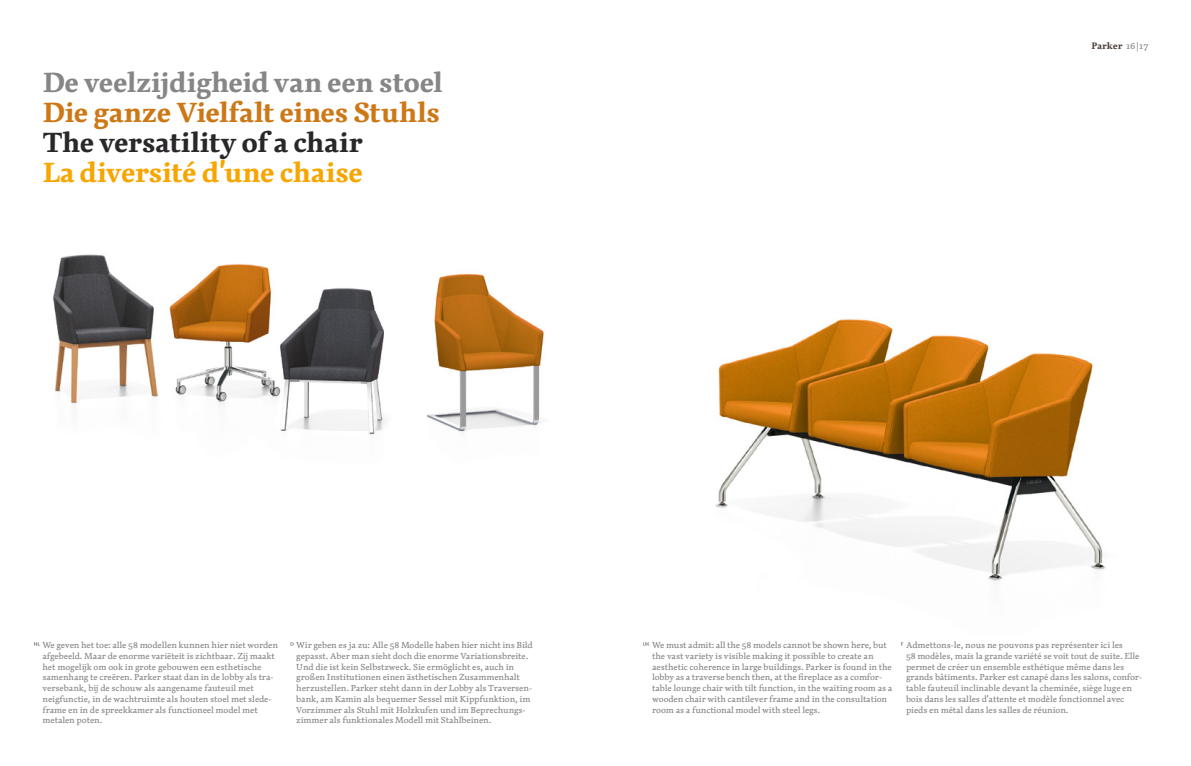
<style>
.page{position:relative;width:1191px;height:766px;background:#fff}
.page>*{position:absolute;margin:0;border:0;box-sizing:border-box;transform-origin:0 0}
.Head_1{font:700 27px/30px "Dederon DOT";letter-spacing:-.035em;color:#cd7817}
.Head_1-2{font:700 27px "Dederon DOT";letter-spacing:-.035em;color:#878686}
.Head_1-3{font:700 27px "Dederon DOT";letter-spacing:-.035em;color:#f7a600}
.Fliesstext{font:700 9px "Dederon DOT";letter-spacing:-.015em;color:#4b3f36}
.Fliesstext-2{font:500 8.5px/10.8px "Dederon DOT";letter-spacing:-.015em;color:#878686}
.s1{color:#292729}
.s2{font-weight:500;color:#878686}
</style>
<div class="page">
<svg style="left:34px;top:642px;width:5px;height:3px"></svg>
<svg style="left:643px;top:642px;width:6px;height:3px"></svg>
<img style="left:52px;top:254px;width:492px;height:181px">
<img style="left:715px;top:318px;width:391px;height:263px">
<p class="Head_1-2" style="left:43px;top:65px;width:402px">De veelzijdigheid van een stoel</p>
<p class="Head_1" style="left:43px;top:97px;width:399px">Die ganze Vielfalt eines Stuhls<br><span class="s1">The versatility of a chair</span></p>
<p class="Head_1-3" style="left:43px;top:155px;width:322px">La diversité d’une chaise</p>
<p class="Fliesstext" style="left:1091px;top:40px;width:59px">Parker <span class="s2">16|17</span></p>
<p class="Fliesstext-2" style="left:43px;top:639px;width:237px">We geven het toe: alle 58 modellen kunnen hier niet worden afgebeeld. Maar de enorme variëteit is zichtbaar. Zij maakt het mogelijk om ook in grote gebouwen een esthetische samenhang te creëren. Parker staat dan in de lobby als tra&shy;versebank, bij de schouw als aangename fauteuil met neigfunctie, in de wachtruimte als houten stoel met slede&shy;frame en in de spreekkamer als functioneel model met metalen poten.</p>
<p class="Fliesstext-2" style="left:296px;top:639px;width:238px">Wir geben es ja zu: Alle 58 Modelle haben hier nicht ins Bild gepasst. Aber man sieht doch die enorme Variationsbreite.<br>Und die ist kein Selbstzweck. Sie ermöglicht es, auch in großen Institutionen einen ästhetischen Zusammenhalt herzustellen. Parker steht dann in der Lobby als Traversen&shy;bank, am Kamin als bequemer Sessel mit Kippfunktion, im Vorzimmer als Stuhl mit Holzkufen und im Beprechungs&shy;zimmer als funktionales Modell mit Stahlbeinen.</p>
<p class="Fliesstext-2" style="left:652px;top:639px;width:242px">We must admit: all the 58 models cannot be shown here, but the vast variety is visible making it possible to create an aesthetic coherence in large buildings. Parker is found in the lobby as a traverse bench then, at the fireplace as a comfor&shy;table lounge chair with tilt function, in the waiting room as a wooden chair with cantilever frame and in the consultation room as a functional model with steel legs.</p>
<p class="Fliesstext-2" style="left:906px;top:639px;width:237px">Admettons-le, nous ne pouvons pas représenter ici les<br>58 modèles, mais la grande variété se voit tout de suite. Elle permet de créer un ensemble esthétique même dans les grands bâtiments. Parker est canapé dans les salons, confor&shy;table fauteuil inclinable devant la cheminée, siège luge en bois dans les salles d’attente et modèle fonctionnel avec pieds en métal dans les salles de réunion.</p>
</div>
